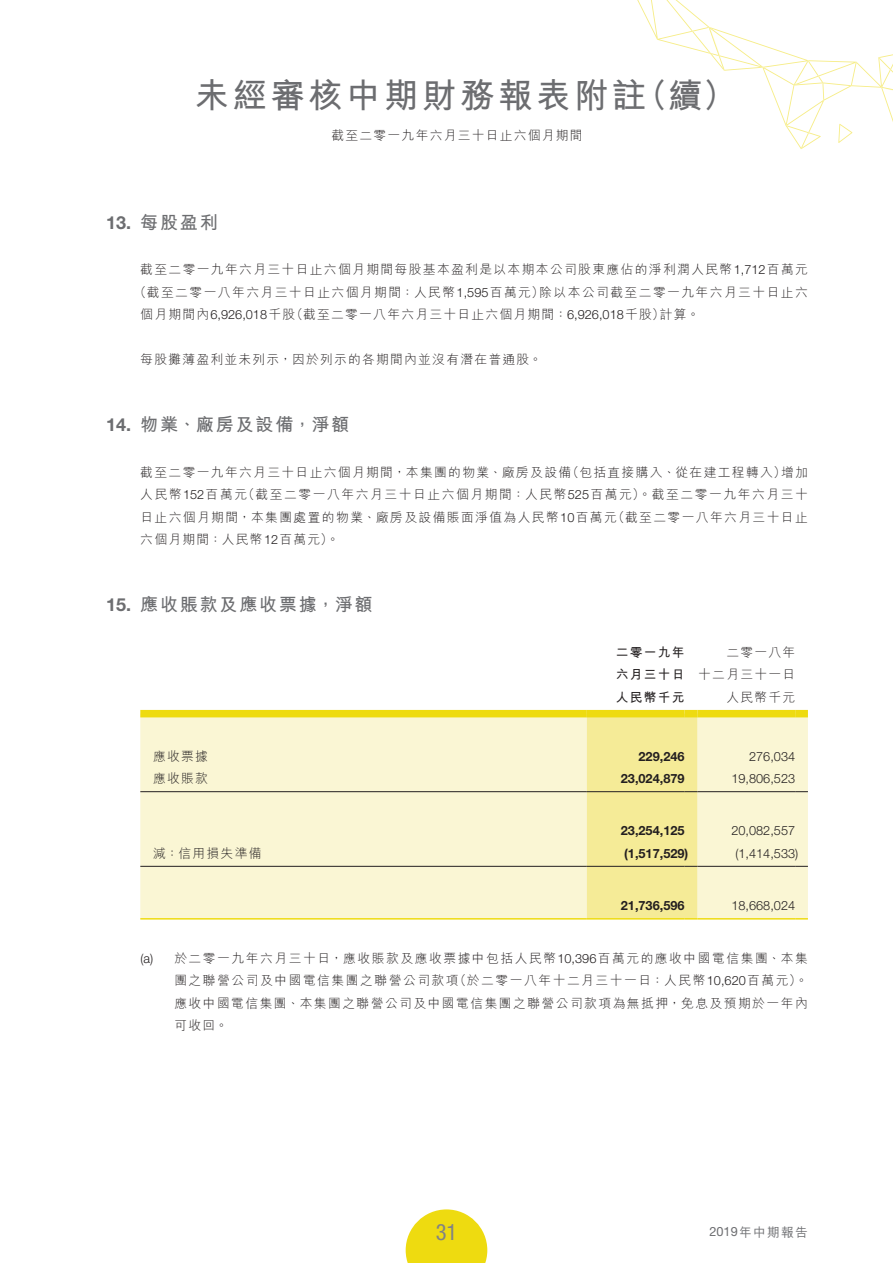
<style>
.page{position:relative;width:893px;height:1263px;background:#fff}
.page>*{position:absolute;margin:0;border:0;box-sizing:border-box;transform-origin:0 0}
.t1{font:700 34.5px "M Hei HK";letter-spacing:.1em;color:#6c6d70}
.t2{font:condensed 22.5px "Helvetica Neue LT Std";color:#808285}
.t3{font:700 18px "M Hei HK";letter-spacing:.1em;color:#6c6d70}
.t4{font:300 12.75px/22.5px "M Hei HK";letter-spacing:.11em;color:#231f20;text-align:justify}
.t5{font:700 12.75px "Helvetica Neue LT Std";color:#231f20}
.t6{font:300 12.75px "Helvetica Neue LT Std";color:#231f20}
.t7{font:500 12.75px "M Hei HK";letter-spacing:.1em;color:#6c6d70}
.t8{font:700 12.75px "M Hei HK";letter-spacing:.1em;color:#231f20}
.s1{font-family:"Helvetica Neue LT Std"}
.s2{font-weight:700}
.s3{font-family:"Helvetica Neue LT Std";font-weight:400}
</style>
<div class="page">
<svg style="left:406px;top:1209px;width:81px;height:54px"></svg>
<div style="left:140px;top:717px;width:668px;height:201px;background:#faf6d4"></div>
<div style="left:140px;top:710px;width:447px;height:7px;background:#eedb10"></div>
<div style="left:587px;top:710px;width:98px;height:7px;background:#eedb10"></div>
<div style="left:685px;top:710px;width:12px;height:7px;background:#eedb10"></div>
<div style="left:697px;top:710px;width:98px;height:7px;background:#eedb10"></div>
<div style="left:795px;top:710px;width:13px;height:7px;background:#eedb10"></div>
<hr style="left:140px;top:918px;width:447px;height:1px;background:#eedb10">
<hr style="left:697px;top:918px;width:98px;height:1px;background:#eedb10">
<svg style="left:795px;top:918px;width:13px;height:1px"></svg>
<hr style="left:140px;top:791px;width:447px;height:1px;background:#231f20">
<hr style="left:697px;top:791px;width:98px;height:1px;background:#231f20">
<svg style="left:795px;top:791px;width:13px;height:1px"></svg>
<hr style="left:140px;top:866px;width:447px;height:1px;background:#231f20">
<div style="left:587px;top:714px;width:110px;height:205px;background:#f5eb97"></div>
<hr style="left:697px;top:866px;width:98px;height:1px;background:#231f20">
<svg style="left:795px;top:866px;width:13px;height:1px"></svg>
<svg style="left:637px;top:0;width:256px;height:149px"></svg>
<h1 class="t1" style="left:194px;top:70px;width:544px">未經審核中期財務報表附註（續）</h1>
<p class="t4" style="left:331px;top:124px;width:253px">截至二零一九年六月三十日止六個月期間</p>
<h3 class="t3" style="left:106px;top:209px;width:113px"><span class="s1">13.</span> 每股盈利</h3>
<p class="t4" style="left:140px;top:258px;width:669px">截至二零一九年六月三十日止六個月期間每股基本盈利是以本期本公司股東應佔的淨利潤人民幣<span class="s1">1,712</span>百萬元</p>
<p class="t4" style="left:134px;top:281px;width:675px">（截至二零一八年六月三十日止六個月期間：人民幣<span class="s1">1,595</span>百萬元）除以本公司截至二零一九年六月三十日止六</p>
<p class="t4" style="left:140px;top:303px;width:561px">個月期間內<span class="s1">6,926,018</span>千股（截至二零一八年六月三十日止六個月期間：<span class="s1">6,926,018</span>千股）計算。</p>
<p class="t4" style="left:140px;top:348px;width:403px">每股攤薄盈利並未列示，因於列示的各期間內並沒有潛在普通股。</p>
<h3 class="t3" style="left:106px;top:411px;width:244px"><span class="s1">14.</span> 物業、廠房及設備，淨額</h3>
<p class="t4" style="left:140px;top:461px;width:669px">截至二零一九年六月三十日止六個月期間，本集團的物業、廠房及設備（包括直接購入、從在建工程轉入）增加人民幣<span class="s1">152</span>百萬元（截至二零一八年六月三十日止六個月期間：人民幣<span class="s1">525</span>百萬元）。截至二零一九年六月三十日止六個月期間，本集團處置的物業、廠房及設備賬面淨值為人民幣<span class="s1">10</span>百萬元（截至二零一八年六月三十日止六個月期間：人民幣<span class="s1">12</span>百萬元）。</p>
<h3 class="t3" style="left:106px;top:591px;width:268px"><span class="s1">15.</span> 應收賬款及應收票據，淨額</h3>
<p class="t4" style="left:616px;top:641px;width:181px;text-indent:111px">二零一八年<span class="s2">六月三十日</span> 十二月三十一日<span class="s2">人民幣千元</span></p>
<p class="t8" style="left:616px;top:643px;width:70px">二零一九年</p>
<p class="t4" style="left:726px;top:686px;width:70px">人民幣千元</p>
<p class="t4" style="left:153px;top:745px;width:56px">應收票據</p>
<p class="t5" style="left:638px;top:748px;width:48px">229,246</p>
<p class="t6" style="left:749px;top:748px;width:48px">276,034</p>
<p class="t4" style="left:153px;top:767px;width:56px">應收賬款</p>
<p class="t5" style="left:621px;top:771px;width:65px">23,024,879</p>
<p class="t6" style="left:731px;top:771px;width:65px">19,806,523</p>
<p class="t5" style="left:621px;top:823px;width:65px">23,254,125</p>
<p class="t6" style="left:731px;top:823px;width:65px">20,082,557</p>
<p class="t4" style="left:153px;top:842px;width:110px">減：信用損失準備</p>
<p class="t5" style="left:624px;top:845px;width:66px">(1,517,529)</p>
<p class="t6" style="left:735px;top:846px;width:64px">(1,414,533)</p>
<p class="t5" style="left:621px;top:898px;width:65px">21,736,596</p>
<p class="t6" style="left:731px;top:898px;width:65px">18,668,024</p>
<p class="t4" style="left:174px;top:947px;width:635px;text-indent:-34px"><span class="s1">(a)</span> 於二零一九年六月三十日，應收賬款及應收票據中包括人民幣<span class="s1">10,396</span>百萬元的應收中國電信集團、本集團之聯營公司及中國電信集團之聯營公司款項（於二零一八年十二月三十一日：人民幣<span class="s1">10,620</span>百萬元）。應收中國電信集團、本集團之聯營公司及中國電信集團之聯營公司款項為無抵押，免息及預期於一年內可收回。</p>
<h2 class="t2" style="left:436px;top:1219px;width:23px">31</h2>
<p class="t7" style="left:709px;top:1223px;width:100px"><span class="s3">2019</span>年中期報告</p>
</div>
